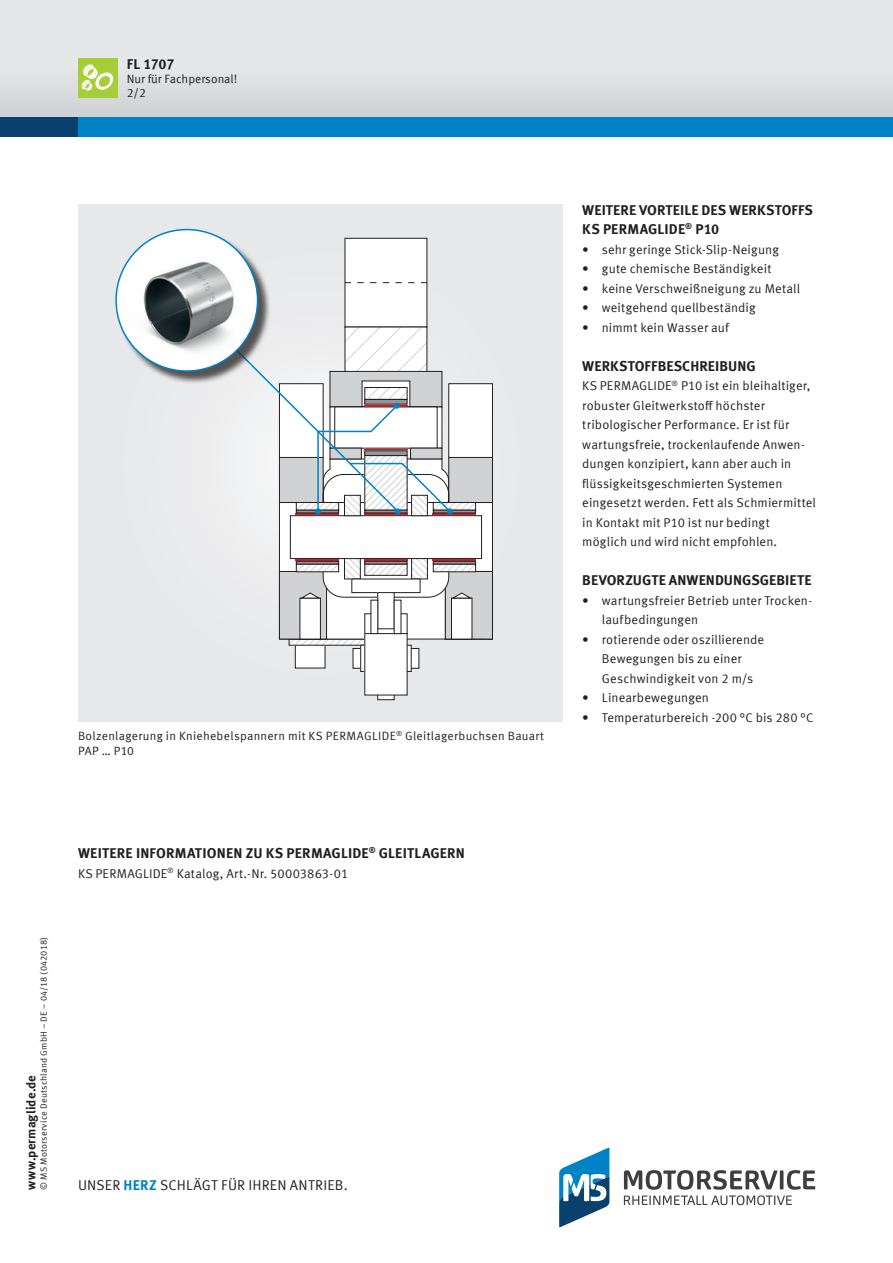
<style>
.page{position:relative;width:893px;height:1263px;background:#fff}
.page>*{position:absolute;margin:0;border:0;box-sizing:border-box;transform-origin:0 0}
.t1{font:700 14.25px/19.5px "Meta Offc Pro";letter-spacing:.01em;color:#231f20}
.t2{font:14.25px "Meta Offc Pro Norm";letter-spacing:.015em;color:#231f20}
.t3{font:12.75px/19.5px "Meta Offc Pro Norm";letter-spacing:.01em;color:#231f20}
.t4{font:700 12.75px "Meta Offc Pro";letter-spacing:.015em;color:#231f20}
.t5{font:12px/14.7px "Meta Offc Pro Norm";letter-spacing:.02em;color:#231f20}
.t6{font:12px "Meta Offc Pro Norm";color:#231f20}
.t7{font:9px "Meta Offc Pro Norm";letter-spacing:.025em;color:#231f20}
.s1{font-family:"Meta Offc Pro";font-weight:700;color:#0082c7}
</style>
<div class="page">
<div style="left:0;top:0;width:893px;height:127px;background:#e6e7e9"></div>
<div style="left:0;top:68px;width:893px;height:49px;background:#dadbde"></div>
<div style="left:0;top:117px;width:893px;height:19px;background:#09406e"></div>
<div style="left:78px;top:117px;width:815px;height:19px;background:#0082c7"></div>
<div style="left:78px;top:58px;width:39px;height:39px;background:#a6ce39"></div>
<svg style="left:81px;top:64px;width:33px;height:27px"></svg>
<svg style="left:559px;top:1147px;width:50px;height:80px"></svg>
<svg style="left:624px;top:1170px;width:191px;height:35px"></svg>
<div style="left:78px;top:205px;width:485px;height:516px;background:#e7e8e9"></div>
<div style="left:295px;top:645px;width:30px;height:23px;background:#fff"></div>
<div style="left:295px;top:645px;width:30px;height:23px;border:1px solid #231f20"></div>
<svg style="left:379px;top:695px;width:13px;height:3px"></svg>
<div style="left:377px;top:691px;width:17px;height:9px;border:1px solid #231f20"></div>
<div style="left:279px;top:502px;width:213px;height:137px;background:#fff"></div>
<div style="left:290px;top:515px;width:192px;height:44px;border:1px solid #231f20"></div>
<div style="left:353px;top:648px;width:66px;height:20px;background:#fff"></div>
<svg style="left:362px;top:647px;width:47px;height:23px"></svg>
<div style="left:360px;top:645px;width:51px;height:27px;border:1px solid #231f20"></div>
<div style="left:365px;top:634px;width:42px;height:61px;background:#fff"></div>
<div style="left:345px;top:238px;width:82px;height:89px;background:#fff"></div>
<div style="left:345px;top:238px;width:82px;height:89px;border:1px solid #231f20"></div>
<div style="left:449px;top:457px;width:43px;height:45px;background:#d1d2d4"></div>
<div style="left:448px;top:457px;width:45px;height:46px;border:1px solid #231f20"></div>
<div style="left:449px;top:384px;width:43px;height:73px;background:#fff"></div>
<div style="left:448px;top:383px;width:45px;height:75px;border:1px solid #231f20"></div>
<div style="left:279px;top:571px;width:48px;height:68px;background:#d1d2d4"></div>
<div style="left:279px;top:571px;width:48px;height:68px;border:1px solid #231f20"></div>
<svg style="left:357px;top:282px;width:70px;height:1px"></svg>
<svg style="left:289px;top:558px;width:204px;height:87px"></svg>
<div style="left:296px;top:564px;width:43px;height:8px;border:1px solid #231f20"></div>
<hr style="left:296px;top:559px;width:43px;height:2px;background:#d7171f">
<div style="left:296px;top:561px;width:43px;height:3px;border:1px solid #231f20"></div>
<div style="left:352px;top:579px;width:68px;height:14px;background:#fff"></div>
<div style="left:351px;top:579px;width:69px;height:14px;border:1px solid #231f20"></div>
<div style="left:378px;top:593px;width:16px;height:36px;background:#fff"></div>
<div style="left:394px;top:600px;width:7px;height:34px;background:#fff"></div>
<div style="left:371px;top:600px;width:7px;height:34px;background:#fff"></div>
<div style="left:371px;top:600px;width:7px;height:34px;border:1px solid #231f20"></div>
<div style="left:117px;top:230px;width:154px;height:154px;background:#231f20;opacity:.75"></div>
<div style="left:116px;top:230px;width:142px;height:141px;background:#fff;border-radius:50%"></div>
<img style="left:116px;top:245px;width:142px;height:121px">
<svg style="left:176px;top:290px;width:300px;height:226px"></svg>
<p class="t1" style="left:127px;top:54px;width:49px">FL 1707</p>
<p class="t5" style="left:127px;top:85px;width:21px">2/2</p>
<p class="t6" style="left:127px;top:70px;width:112px">Nur für Fachpersonal!</p>
<p class="t5" style="left:78px;top:728px;width:468px">Bolzenlagerung in Kniehebelspannern mit KS PERMAGLIDE<sup>®</sup> Gleitlagerbuchsen Bauart<br>PAP … P10</p>
<p class="t7" style="left:37px;top:1189px;width:254px;rotate:-90deg">© MS Motorservice Deutschland GmbH – DE – 04/18 (042018)</p>
<p class="t4" style="left:21px;top:1189px;width:116px;rotate:-90deg">www.permaglide.de</p>
<p class="t1" style="left:78px;top:842px;width:388px">WEITERE INFORMATIONEN ZU KS PERMAGLIDE<sup>®</sup> GLEITLAGERN</p>
<p class="t3" style="left:78px;top:863px;width:272px">KS PERMAGLIDE<sup>®</sup> Katalog, Art.-Nr. 50003863-01</p>
<p class="t2" style="left:78px;top:1174px;width:271px">UNSER <span class="s1">HERZ</span> SCHLÄGT FÜR IHREN ANTRIEB.</p>
<p class="t1" style="left:582px;top:199px;width:232px">WEITERE VORTEILE DES WERKSTOFFS<br>KS PERMAGLIDE<sup>®</sup> P10</p>
<p class="t3" style="left:582px;top:239px;width:198px">• sehr geringe Stick-Slip-Neigung</p>
<p class="t3" style="left:582px;top:258px;width:191px">• gute chemische Beständigkeit</p>
<p class="t3" style="left:582px;top:278px;width:219px">• keine Verschweißneigung zu Metall</p>
<p class="t3" style="left:582px;top:297px;width:175px">• weitgehend quellbeständig</p>
<p class="t3" style="left:582px;top:316px;width:148px">• nimmt kein Wasser auf</p>
<p class="t1" style="left:582px;top:355px;width:175px">WERKSTOFFBESCHREIBUNG</p>
<p class="t3" style="left:582px;top:375px;width:235px">KS PERMAGLIDE<sup>®</sup> P10 ist ein bleihaltiger, robuster Gleitwerkstoff höchster tribologischer Performance. Er ist für wartungsfreie, trockenlaufende Anwen&shy;dungen konzipiert, kann aber auch in flüssigkeitsgeschmierten Systemen eingesetzt werden. Fett als Schmiermittel in Kontakt mit P10 ist nur bedingt möglich und wird nicht empfohlen.</p>
<p class="t1" style="left:582px;top:569px;width:231px">BEVORZUGTE ANWENDUNGSGEBIETE</p>
<p class="t3" style="left:602px;top:590px;width:212px;text-indent:-19px">• wartungsfreier Betrieb unter Trocken&shy;laufbedingungen</p>
<p class="t3" style="left:602px;top:629px;width:164px;text-indent:-19px">• rotierende oder oszillierende<br>Bewegungen bis zu einer<br>Geschwindigkeit von 2 m/s</p>
<p class="t3" style="left:582px;top:687px;width:128px">• Linearbewegungen</p>
<p class="t3" style="left:582px;top:706px;width:233px">• Temperaturbereich -200 °C bis 280 °C</p>
</div>
